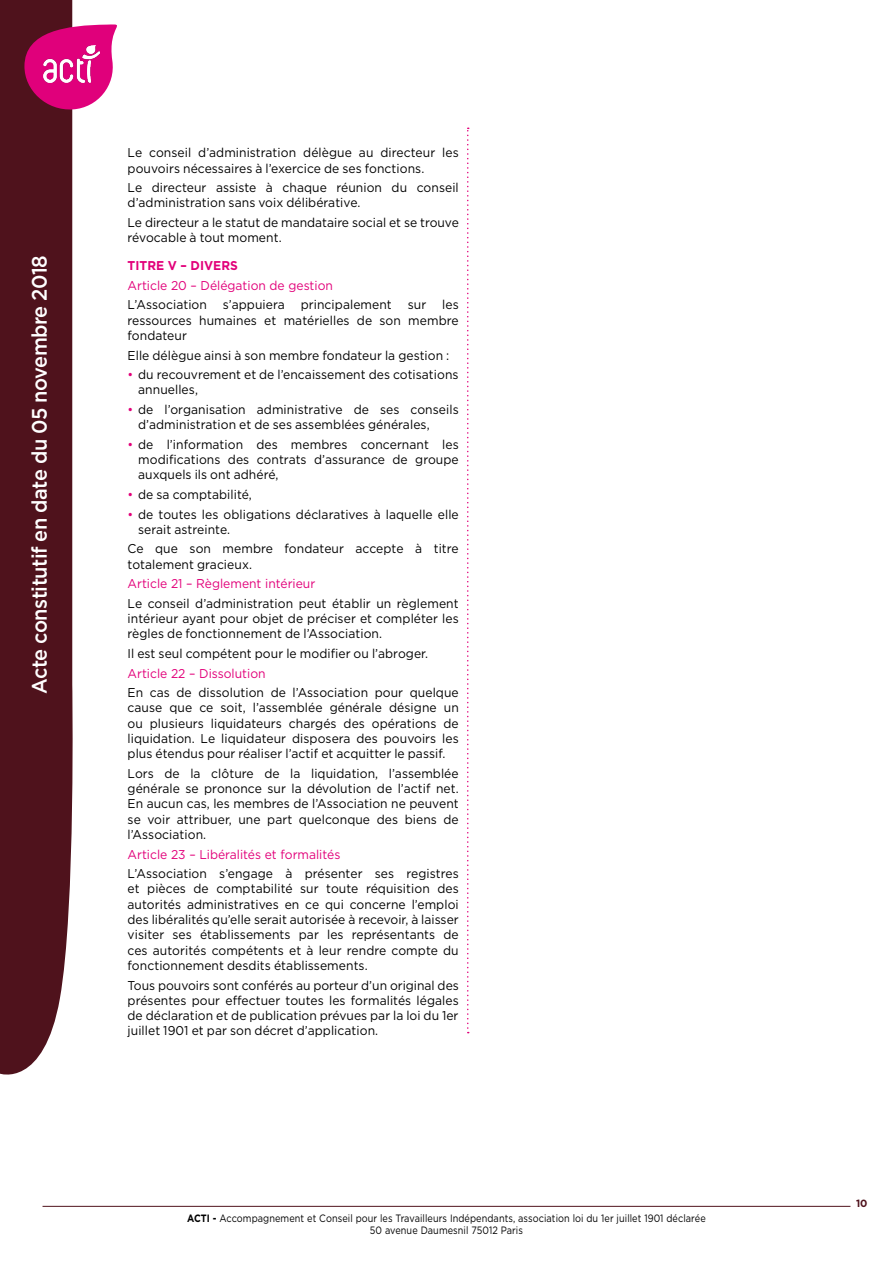
<style>
.page{position:relative;width:893px;height:1263px;background:#fff}
.page>*{position:absolute;margin:0;border:0;box-sizing:border-box;transform-origin:0 0}
.t1{font:500 21px "Gotham";letter-spacing:-.025em;color:#fff;scale:.95 1}
.t2{font:12.75px/15.3px "Gotham";letter-spacing:.005em;color:#000;scale:.95 1}
.t3{font:12.75px "Gotham";color:#e2007a;scale:.95 1}
.t4{font:700 12.75px "Gotham";color:#e2007a;scale:.95 1}
.t5{font:10.65px/12px "Gotham";letter-spacing:.01em;color:#000;text-align:center;scale:.86 1}
.t6{font:700 10.5px "Gotham";color:#4f121c;scale:.95 1}
.s1{color:#e2007a}
.s2{font-weight:700}
</style>
<div class="page">
<div style="left:0;top:0;width:73px;height:1075px;background:#4f121c"></div>
<hr style="left:43px;top:1206px;width:807px;height:1px;background:#4f121c">
<svg style="left:24px;top:24px;width:93px;height:87px;background:#c9287c"></svg>
<img style="left:43px;top:45px;width:57px;height:38px">
<svg style="left:467px;top:128px;width:2px;height:905px"></svg>
<h1 class="t1" style="left:27px;top:694px;width:463px;rotate:-90deg">Acte constitutif en date du 05 novembre 2018</h1>
<p class="t2" style="left:128px;top:145px;width:350px">Le conseil d’administration délègue au directeur les pouvoirs nécessaires à l’exercice de ses fonctions.</p>
<p class="t2" style="left:128px;top:180px;width:350px">Le directeur assiste à chaque réunion du conseil d’administration sans voix délibérative.</p>
<p class="t2" style="left:128px;top:215px;width:350px">Le directeur a le statut de mandataire social et se trouve révocable à tout moment.</p>
<p class="t4" style="left:128px;top:258px;width:118px">TITRE V – DIVERS</p>
<p class="t3" style="left:128px;top:277px;width:218px">Article 20 – Délégation de gestion</p>
<p class="t2" style="left:128px;top:297px;width:350px;text-align:justify">L’Association s’appuiera principalement sur les ressources humaines et matérielles de son membre fondateur</p>
<p class="t2" style="left:128px;top:347px;width:340px">Elle délègue ainsi à son membre fondateur la gestion :</p>
<p class="t2" style="left:138px;top:367px;width:339px;text-indent:-11px"><span class="s1">•</span> du recouvrement et de l’encaissement des cotisations annuelles,</p>
<p class="t2" style="left:138px;top:402px;width:339px;text-indent:-11px"><span class="s1">•</span> de l’organisation administrative de ses conseils d’administration et de ses assemblées générales,</p>
<p class="t2" style="left:138px;top:436px;width:339px;text-align:justify;text-indent:-11px"><span class="s1">•</span> de l’information des membres concernant les modifications des contrats d’assurance de groupe auxquels ils ont adhéré,</p>
<p class="t2" style="left:128px;top:487px;width:132px"><span class="s1">•</span> de sa comptabilité,</p>
<p class="t2" style="left:138px;top:506px;width:339px;text-indent:-11px"><span class="s1">•</span> de toutes les obligations déclaratives à laquelle elle serait astreinte.</p>
<p class="t2" style="left:128px;top:541px;width:350px">Ce que son membre fondateur accepte à titre totalement gracieux.</p>
<p class="t3" style="left:128px;top:576px;width:199px">Article 21 – Règlement intérieur</p>
<p class="t2" style="left:128px;top:595px;width:350px;text-align:justify">Le conseil d’administration peut établir un règlement intérieur ayant pour objet de préciser et compléter les règles de fonctionnement de l’Association.</p>
<p class="t2" style="left:128px;top:645px;width:318px">Il est seul compétent pour le modifier ou l’abroger.</p>
<p class="t3" style="left:128px;top:665px;width:147px">Article 22 – Dissolution</p>
<p class="t2" style="left:128px;top:685px;width:350px;text-align:justify">En cas de dissolution de l’Association pour quelque cause que ce soit, l’assemblée générale désigne un ou plusieurs liquidateurs chargés des opérations de liquidation. Le liquidateur disposera des pouvoirs les plus étendus pour réaliser l’actif et acquitter le passif.</p>
<p class="t2" style="left:128px;top:765px;width:350px;text-align:justify">Lors de la clôture de la liquidation, l’assemblée générale se prononce sur la dévolution de l’actif net.<br>En aucun cas, les membres de l’Association ne peuvent se voir attribuer, une part quelconque des biens de l’Association.</p>
<p class="t3" style="left:128px;top:846px;width:226px">Article 23 – Libéralités et formalités</p>
<p class="t2" style="left:128px;top:866px;width:350px;text-align:justify">L’Association s’engage à présenter ses registres et pièces de comptabilité sur toute réquisition des autorités administratives en ce qui concerne l’emploi des libéralités qu’elle serait autorisée à recevoir, à laisser visiter ses établissements par les représentants de ces autorités compétents et à leur rendre compte du fonctionnement desdits établissements.</p>
<p class="t2" style="left:128px;top:977px;width:350px;text-align:justify">Tous pouvoirs sont conférés au porteur d’un original des présentes pour effectuer toutes les formalités légales de déclaration et de publication prévues par la loi du 1er juillet 1901 et par son décret d’application.</p>
<p class="t5" style="left:187px;top:1212px;width:604px"><span class="s2">ACTI -</span> Accompagnement et Conseil pour les Travailleurs Indépendants, association loi du 1er juillet 1901 déclarée<br>50 avenue Daumesnil 75012 Paris</p>
<p class="t6" style="left:856px;top:1197px;width:14px">10</p>
</div>
